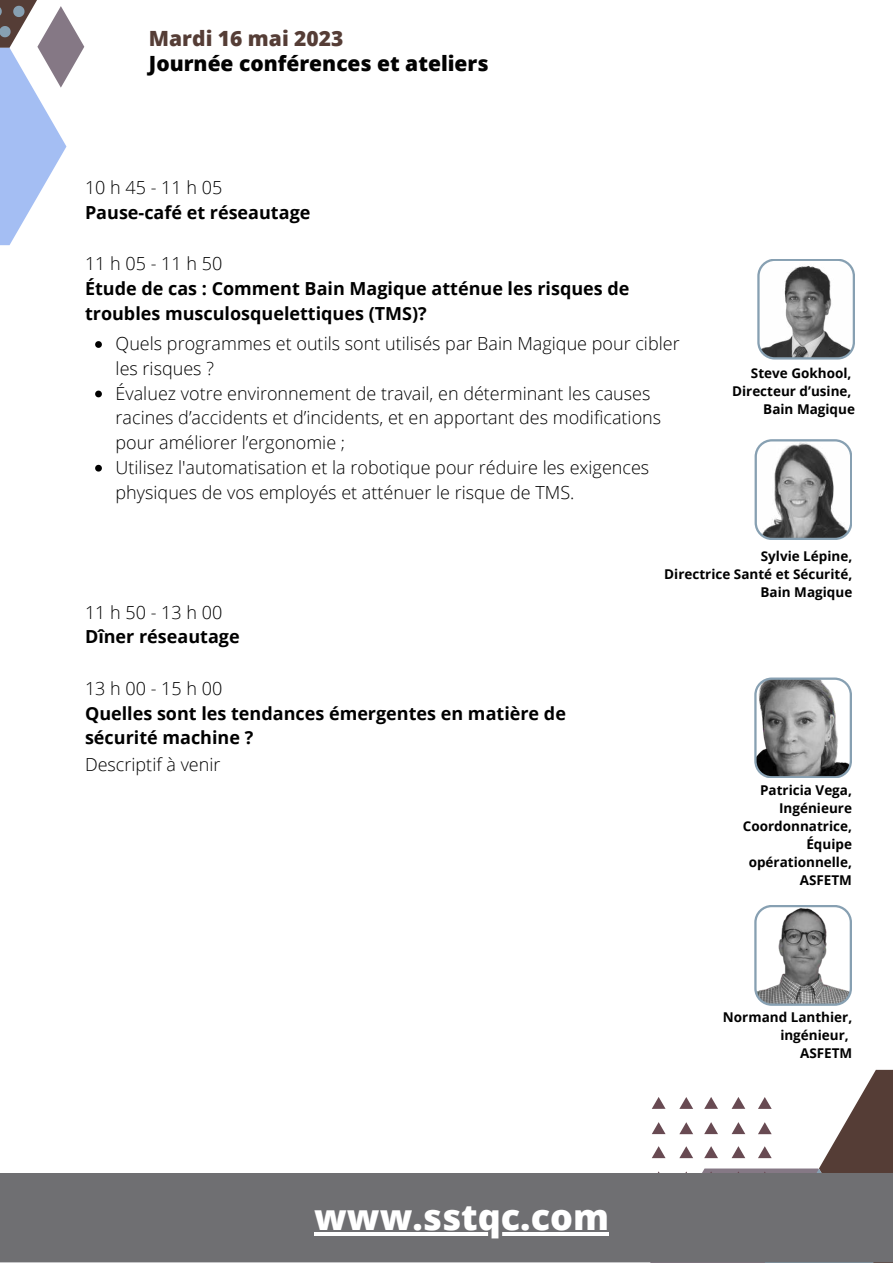
<style>
.page{position:relative;width:893px;height:1264px;background:#fff}
.page>*{position:absolute;margin:0;border:0;box-sizing:border-box;transform-origin:0 0}
.t1{font:800 36px "Open Sans";color:#fff}
.t2{font:800 21px "Open Sans";color:#020202}
.t3{font:800 21px "Open Sans";color:#553d36}
.t4{font:300 18px/24.8px "Open Sans";color:#000}
.t5{font:700 18px/24.8px "Open Sans";color:#000}
.t6{font:700 13.5px/18px "Open Sans";color:#000;text-align:right}
</style>
<div class="page">
<svg style="left:652px;top:1069px;width:240px;height:104px"></svg>
<div style="left:0;top:1257px;width:892px;height:5px;background:#6f6f72"></div>
<div style="left:0;top:1173px;width:892px;height:84px;background:#6f6f72"></div>
<svg style="left:0;top:0;width:84px;height:245px"></svg>
<svg style="left:757px;top:259px;width:97px;height:100px"></svg>
<svg style="left:754px;top:439px;width:98px;height:101px"></svg>
<svg style="left:314px;top:1232px;width:295px;height:3px"></svg>
<svg style="left:95px;top:341px;width:7px;height:7px"></svg>
<svg style="left:95px;top:390px;width:7px;height:7px"></svg>
<svg style="left:95px;top:465px;width:7px;height:6px"></svg>
<svg style="left:754px;top:677px;width:97px;height:101px"></svg>
<svg style="left:754px;top:905px;width:97px;height:100px"></svg>
<p class="t3" style="left:149px;top:22px;width:196px">Mardi 16 mai 2023</p>
<p class="t2" style="left:149px;top:47px;width:341px">Journée conférences et ateliers</p>
<p class="t4" style="left:85px;top:175px;width:139px">10 h 45 - 11 h 05</p>
<p class="t5" style="left:85px;top:200px;width:227px">Pause-café et réseautage</p>
<p class="t4" style="left:85px;top:251px;width:139px">11 h 05 - 11 h 50</p>
<p class="t5" style="left:85px;top:276px;width:546px">Étude de cas : Comment Bain Magique atténue les risques de troubles musculosquelettiques (TMS)?</p>
<p class="t4" style="left:116px;top:331px;width:565px">Quels programmes et outils sont utilisés par Bain Magique pour cibler les risques ?<br>Évaluez votre environnement de travail, en déterminant les causes racines d’accidents et d’incidents, et en apportant des modifications pour améliorer l’ergonomie ;<br>Utilisez l'automatisation et la robotique pour réduire les exigences physiques de vos employés et atténuer le risque de TMS.</p>
<p class="t6" style="left:732px;top:364px;width:124px">Steve Gokhool,<br>Directeur d’usine,<br>Bain Magique</p>
<p class="t4" style="left:85px;top:599px;width:139px">11 h 50 - 13 h 00</p>
<p class="t5" style="left:85px;top:624px;width:156px">Dîner réseautage</p>
<p class="t4" style="left:85px;top:675px;width:139px">13 h 00 - 15 h 00</p>
<p class="t5" style="left:85px;top:700px;width:482px">Quelles sont les tendances émergentes en matière de sécurité machine ?</p>
<p class="t4" style="left:85px;top:751px;width:137px">Descriptif à venir</p>
<p class="t6" style="left:664px;top:547px;width:189px">Sylvie Lépine,<br>Directrice Santé et Sécurité,<br>Bain Magique</p>
<p class="t6" style="left:742px;top:780px;width:111px">Patricia Vega,<br>Ingénieure<br>Coordonnatrice,<br>Équipe opérationnelle,<br>ASFETM</p>
<p class="t6" style="left:723px;top:1007px;width:131px">Normand Lanthier, ingénieur,<br>ASFETM</p>
<h1 class="t1" style="left:314px;top:1189px;width:296px">www.sstqc.com</h1>
</div>
